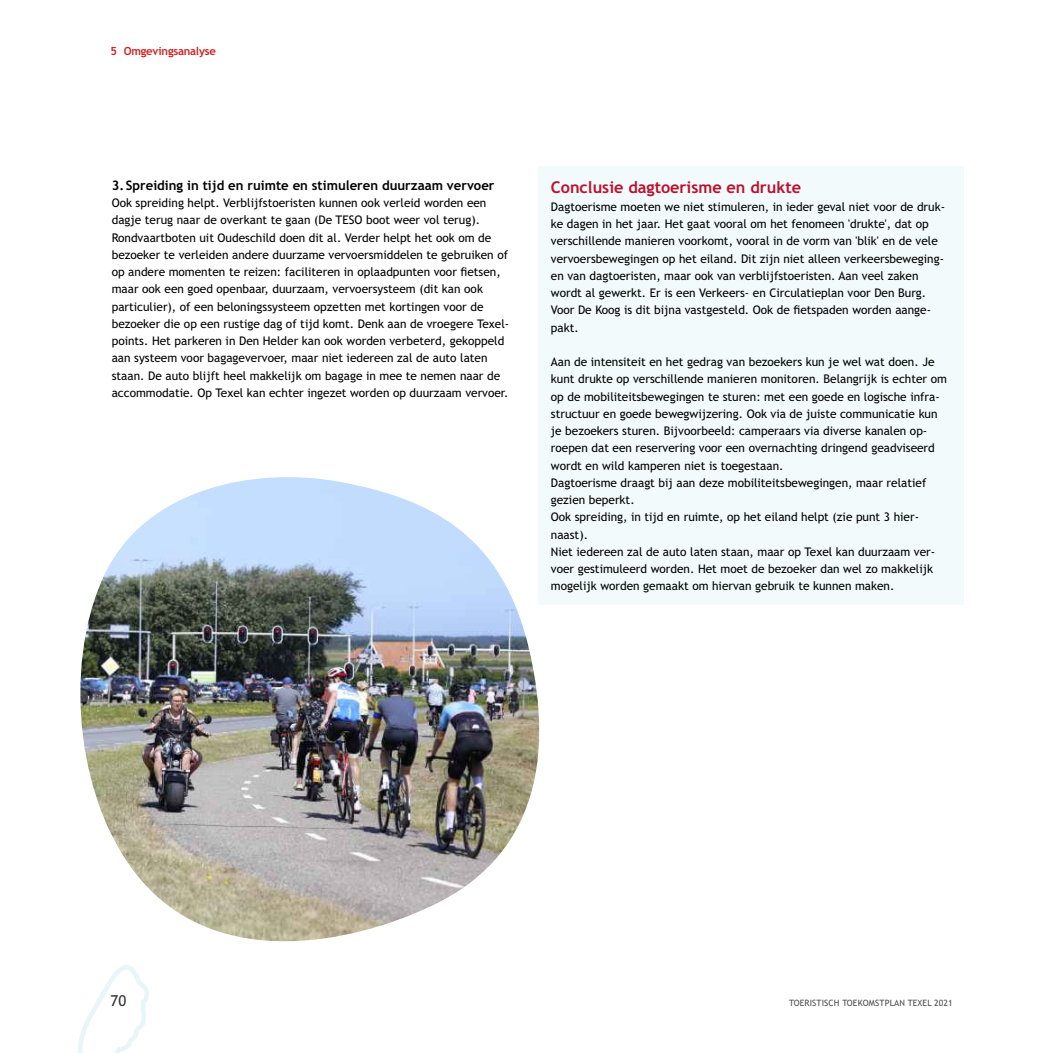
<style>
.page{position:relative;width:1063px;height:1053px;background:#fff}
.page>*{position:absolute;margin:0;border:0;box-sizing:border-box;transform-origin:0 0}
.t1{font:700 16.25px "Trebuchet MS";color:#ba122e}
.t2{font:15px "Trebuchet MS";color:#333}
.t3{font:700 13.12px "Trebuchet MS";color:#000}
.t4{font:11.88px/17.2px "Trebuchet MS";color:#000}
.t5{font:700 11.25px "Trebuchet MS";letter-spacing:-.02em;color:#cf2528}
.t6{font:8.75px "Trebuchet MS";letter-spacing:.01em;color:#4d4d4d}
</style>
<div class="page">
<svg style="left:78px;top:965px;width:71px;height:87px"></svg>
<div style="left:538px;top:166px;width:426px;height:438px;background:#f2fafc"></div>
<img style="left:80px;top:477px;width:476px;height:465px">
<p class="t5" style="left:111px;top:47px;width:107px">5 Omgevingsanalyse</p>
<p class="t3" style="left:112px;top:180px;width:384px">3. Spreiding in tijd en ruimte en stimuleren duurzaam vervoer</p>
<p class="t4" style="left:112px;top:195px;width:399px">Ook spreiding helpt. Verblijfstoeristen kunnen ook verleid worden een dagje terug naar de overkant te gaan (De TESO boot weer vol terug).<br>Rondvaartboten uit Oudeschild doen dit al. Verder helpt het ook om de bezoeker te verleiden andere duurzame vervoersmiddelen te gebruiken of op andere momenten te reizen: faciliteren in oplaadpunten voor fietsen, maar ook een goed openbaar, duurzaam, vervoersysteem (dit kan ook particulier), of een beloningssysteem opzetten met kortingen voor de bezoeker die op een rustige dag of tijd komt. Denk aan de vroegere Texel&shy;points. Het parkeren in Den Helder kan ook worden verbeterd, gekoppeld aan systeem voor bagagevervoer, maar niet iedereen zal de auto laten staan. De auto blijft heel makkelijk om bagage in mee te nemen naar de accommodatie. Op Texel kan echter ingezet worden op duurzaam vervoer.</p>
<h1 class="t1" style="left:551px;top:180px;width:252px">Conclusie dagtoerisme en drukte</h1>
<p class="t4" style="left:551px;top:199px;width:396px">Dagtoerisme moeten we niet stimuleren, in ieder geval niet voor de druk&shy;ke dagen in het jaar. Het gaat vooral om het fenomeen 'drukte', dat op verschillende manieren voorkomt, vooral in de vorm van 'blik' en de vele vervoersbewegingen op het eiland. Dit zijn niet alleen verkeersbeweging&shy;en van dagtoeristen, maar ook van verblijfstoeristen. Aan veel zaken wordt al gewerkt. Er is een Verkeers- en Circulatieplan voor Den Burg.<br>Voor De Koog is dit bijna vastgesteld. Ook de fietspaden worden aange&shy;pakt.</p>
<p class="t4" style="left:551px;top:354px;width:398px">Aan de intensiteit en het gedrag van bezoekers kun je wel wat doen. Je kunt drukte op verschillende manieren monitoren. Belangrijk is echter om op de mobiliteitsbewegingen te sturen: met een goede en logische infra&shy;structuur en goede bewegwijzering. Ook via de juiste communicatie kun je bezoekers sturen. Bijvoorbeeld: camperaars via diverse kanalen op&shy;roepen dat een reservering voor een overnachting dringend geadviseerd wordt en wild kamperen niet is toegestaan.<br>Dagtoerisme draagt bij aan deze mobiliteitsbewegingen, maar relatief gezien beperkt.<br>Ook spreiding, in tijd en ruimte, op het eiland helpt (zie punt 3 hier&shy;naast).<br>Niet iedereen zal de auto laten staan, maar op Texel kan duurzaam ver&shy;voer gestimuleerd worden. Het moet de bezoeker dan wel zo makkelijk mogelijk worden gemaakt om hiervan gebruik te kunnen maken.</p>
<p class="t2" style="left:110px;top:995px;width:17px">70</p>
<p class="t6" style="left:789px;top:999px;width:165px">TOERISTISCH TOEKOMSTPLAN TEXEL 2021</p>
</div>
